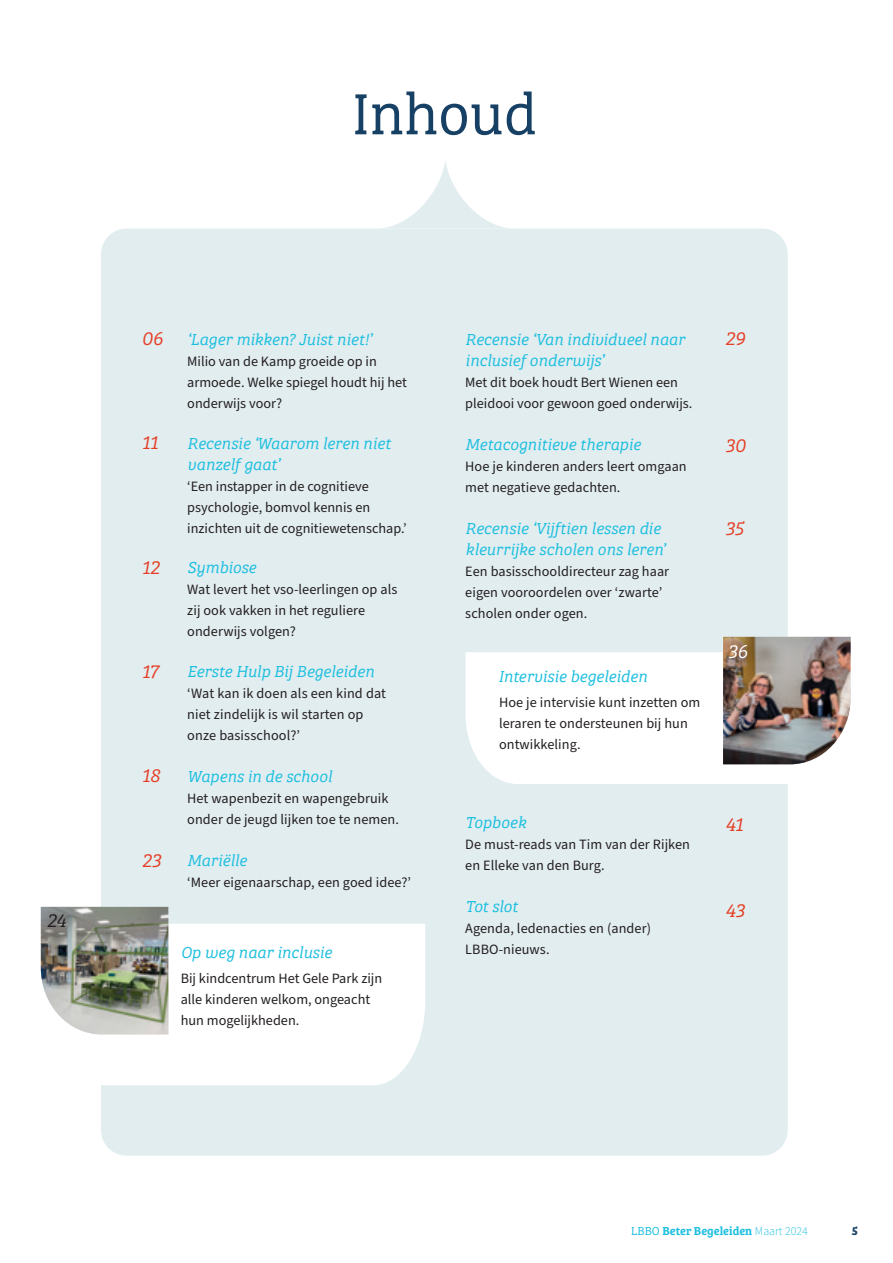
<style>
.page{position:relative;width:893px;height:1263px;background:#fff}
.page>*{position:absolute;margin:0;border:0;box-sizing:border-box;transform-origin:0 0}
.t1{font:60px "Bree Serif Lt";color:#164165}
.t2{font:italic 19.5px "Bree Serif Lt";color:#e53e25}
.t3{font:italic 19.5px "Bree Serif Lt";color:#fff}
.t4{font:italic 19.5px "Bree Serif Lt";color:#231f20}
.t5{font:italic 16.5px/21px "Bree Serif Lt";color:#1cbfdf}
.t6{font:14.25px/21px "Source Sans Pro";letter-spacing:.005em;color:#231f20}
.t7{font:12px "Bree Serif Sb";color:#1cbfdf}
.t8{font:700 12px "Bree Serif";color:#164165}
.s1{font-family:"Bree Serif Lt"}
.s2{font-family:"Source Sans Pro";font-weight:300}
</style>
<div class="page">
<div style="left:101px;top:229px;width:687px;height:926px;background:#e2edf0;border-radius:26px"></div>
<svg style="left:385px;top:161px;width:121px;height:67px"></svg>
<div style="left:466px;top:652px;width:330px;height:132px;background:#fff"></div>
<img style="left:723px;top:637px;width:128px;height:127px">
<div style="left:721px;top:636px;width:35px;height:31px;background:#231f20;opacity:.75"></div>
<div style="left:101px;top:924px;width:324px;height:161px;background:#fff"></div>
<img style="left:41px;top:907px;width:127px;height:127px">
<div style="left:40px;top:906px;width:34px;height:30px;background:#231f20;opacity:.4"></div>
<h1 class="t1" style="left:352px;top:71px;width:187px">Inhoud</h1>
<h2 class="t4" style="left:47px;top:906px;width:21px">24</h2>
<h2 class="t2" style="left:142px;top:324px;width:22px">06</h2>
<h2 class="t2" style="left:142px;top:428px;width:17px">11</h2>
<h2 class="t2" style="left:142px;top:553px;width:19px">12</h2>
<h2 class="t2" style="left:142px;top:657px;width:18px">17</h2>
<h2 class="t2" style="left:142px;top:761px;width:19px">18</h2>
<h2 class="t2" style="left:142px;top:846px;width:21px">23</h2>
<p class="t5" style="left:187px;top:328px;width:186px">‘Lager mikken? Juist niet!’</p>
<p class="t6" style="left:187px;top:351px;width:221px">Milio van de Kamp groeide op in armoede. Welke spiegel houdt hij het onderwijs voor?</p>
<p class="t5" style="left:187px;top:431px;width:205px">Recensie ‘Waarom leren niet vanzelf gaat’</p>
<p class="t6" style="left:187px;top:476px;width:221px">‘Een instapper in de cognitieve psychologie, bomvol kennis en inzichten uit de cognitiewetenschap.’</p>
<p class="t5" style="left:187px;top:556px;width:70px">Symbiose</p>
<p class="t6" style="left:187px;top:579px;width:212px">Wat levert het vso-leerlingen op als zij ook vakken in het reguliere onderwijs volgen?</p>
<p class="t5" style="left:187px;top:659px;width:188px">Eerste Hulp Bij Begeleiden</p>
<p class="t6" style="left:187px;top:683px;width:200px">‘Wat kan ik doen als een kind dat niet zindelijk is wil starten op onze basisschool?’</p>
<p class="t5" style="left:187px;top:764px;width:146px">Wapens in de school</p>
<p class="t6" style="left:187px;top:788px;width:213px">Het wapenbezit en wapengebruik onder de jeugd lijken toe te nemen.</p>
<p class="t5" style="left:187px;top:848px;width:61px">Mariëlle</p>
<p class="t6" style="left:187px;top:872px;width:225px">‘Meer eigenaarschap, een goed idee?’</p>
<p class="t5" style="left:181px;top:941px;width:153px">Op weg naar inclusie</p>
<p class="t6" style="left:181px;top:969px;width:203px">Bij kindcentrum Het Gele Park zijn alle kinderen welkom, ongeacht hun mogelijkheden.</p>
<p class="t5" style="left:465px;top:328px;width:221px">Recensie ‘Van individueel naar inclusief onderwijs’</p>
<p class="t6" style="left:465px;top:372px;width:229px">Met dit boek houdt Bert Wienen een pleidooi voor gewoon goed onderwijs.</p>
<p class="t5" style="left:465px;top:433px;width:177px">Metacognitieve therapie</p>
<p class="t6" style="left:465px;top:456px;width:223px">Hoe je kinderen anders leert omgaan met negatieve gedachten.</p>
<p class="t5" style="left:465px;top:517px;width:202px">Recensie ‘Vijftien lessen die kleurrijke scholen ons leren’</p>
<p class="t6" style="left:465px;top:561px;width:205px">Een basisschooldirecteur zag haar eigen vooroordelen over ‘zwarte’ scholen onder ogen.</p>
<p class="t5" style="left:499px;top:665px;width:150px">Intervisie begeleiden</p>
<p class="t6" style="left:499px;top:692px;width:203px">Hoe je intervisie kunt inzetten om leraren te ondersteunen bij hun ontwikkeling.</p>
<p class="t5" style="left:465px;top:811px;width:62px">Topboek</p>
<p class="t6" style="left:465px;top:834px;width:226px">De must-reads van Tim van der Rijken en Elleke van den Burg.</p>
<p class="t5" style="left:465px;top:895px;width:54px">Tot slot</p>
<p class="t6" style="left:465px;top:918px;width:187px">Agenda, ledenacties en (ander)<br>LBBO-nieuws.</p>
<h2 class="t2" style="left:725px;top:324px;width:21px">29</h2>
<h2 class="t2" style="left:725px;top:430px;width:21px">30</h2>
<h2 class="t2" style="left:725px;top:513px;width:19px">35</h2>
<h2 class="t3" style="left:728px;top:637px;width:21px">36</h2>
<h2 class="t2" style="left:725px;top:810px;width:19px">41</h2>
<h2 class="t2" style="left:725px;top:896px;width:21px">43</h2>
<p class="t7" style="left:631px;top:1221px;width:178px"><span class="s1">LBBO</span> Beter Begeleiden <span class="s2">Maart 2024</span></p>
<p class="t8" style="left:852px;top:1221px;width:8px">5</p>
</div>
